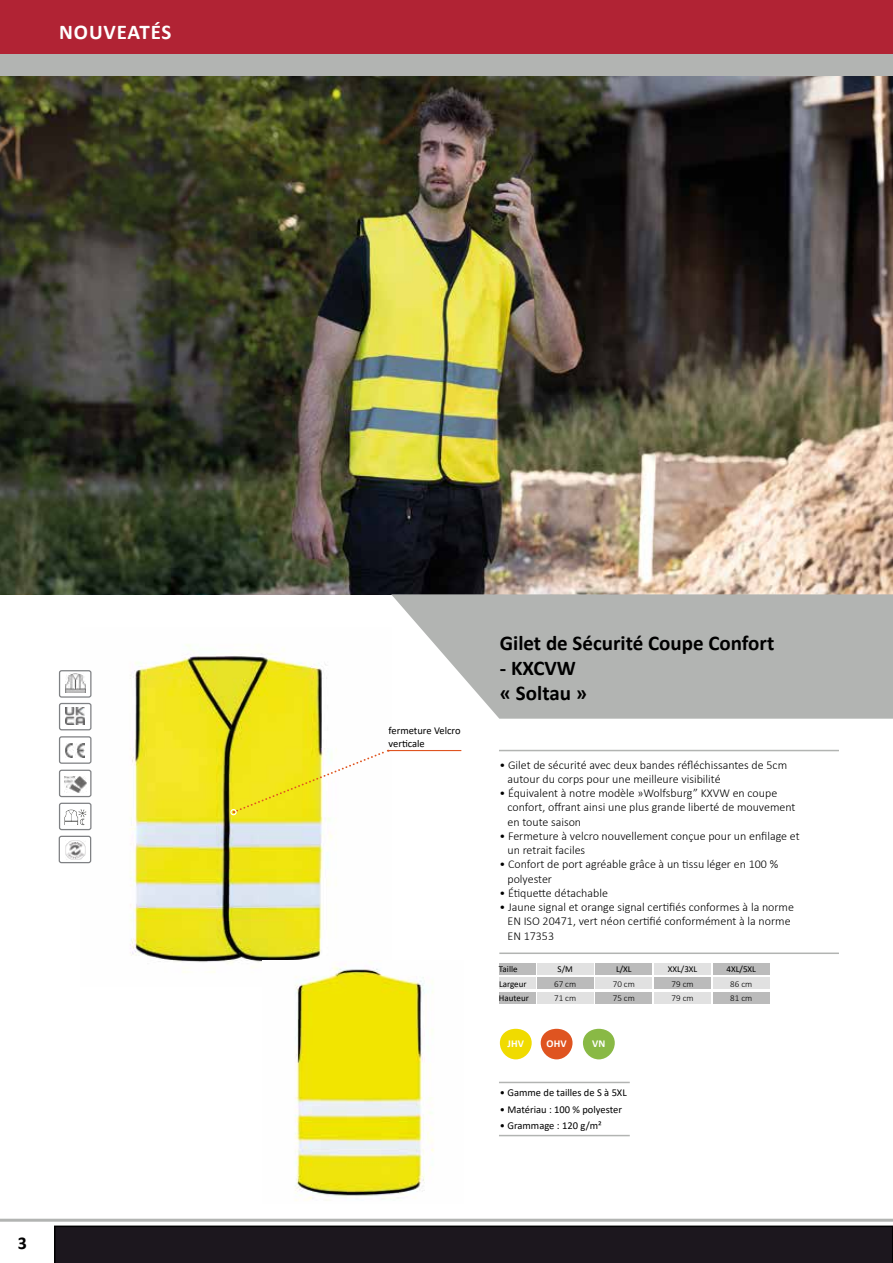
<style>
.page{position:relative;width:893px;height:1263px;background:#fff}
.page>*{position:absolute;margin:0;border:0;box-sizing:border-box;transform-origin:0 0}
.t1{font:700 21px/25.2px "Calibri";color:#000}
.t2{font:700 21px "Calibri";letter-spacing:.04em;color:#fff}
.t3{font:700 18px "Calibri";color:#000}
.t4{font:300 12px/14.2px "Calibri";color:#000}
.t5{font:10.5px/12.6px "Calibri";color:#000}
.t6{font:700 10.5px "Calibri";color:#fff}
.t7{font:9px/14.5px "Calibri";color:#000}
.t8{font:300 9px/14.5px "Calibri";color:#000}
</style>
<div class="page">
<div style="left:0;top:53px;width:893px;height:24px;background:#b2b4b2"></div>
<div style="left:0;top:0;width:893px;height:54px;background:#b12334"></div>
<div style="left:54px;top:1225px;width:839px;height:38px;background:#1c171e"></div>
<img style="left:0;top:77px;width:893px;height:517px">
<img style="left:80px;top:644px;width:311px;height:329px">
<img style="left:262px;top:961px;width:172px;height:240px">
<hr style="left:0;top:1219px;width:893px;height:3px;background:#b2b4b2">
<div style="left:499px;top:962px;width:37px;height:12px;background:#bbb"></div>
<div style="left:499px;top:977px;width:37px;height:12px;background:#e1e1e1"></div>
<hr style="left:499px;top:1082px;width:131px;height:1px;background:#b2b4b2">
<hr style="left:499px;top:1135px;width:131px;height:1px;background:#b2b4b2">
<div style="left:499px;top:992px;width:37px;height:11px;background:#bbb"></div>
<div style="left:537px;top:977px;width:56px;height:12px;background:#bbb"></div>
<div style="left:537px;top:992px;width:56px;height:11px;background:#e1e1e1"></div>
<div style="left:537px;top:962px;width:56px;height:12px;background:#e1e1e1"></div>
<div style="left:596px;top:962px;width:56px;height:12px;background:#bbb"></div>
<div style="left:596px;top:977px;width:56px;height:12px;background:#e1e1e1"></div>
<div style="left:595px;top:992px;width:57px;height:11px;background:#bbb"></div>
<div style="left:654px;top:977px;width:57px;height:12px;background:#bbb"></div>
<div style="left:654px;top:992px;width:57px;height:11px;background:#e1e1e1"></div>
<div style="left:654px;top:962px;width:57px;height:12px;background:#e1e1e1"></div>
<div style="left:713px;top:962px;width:57px;height:12px;background:#bbb"></div>
<div style="left:713px;top:977px;width:57px;height:12px;background:#e1e1e1"></div>
<div style="left:713px;top:992px;width:57px;height:11px;background:#bbb"></div>
<hr style="left:499px;top:750px;width:340px;height:1px;background:#b2b4b2">
<hr style="left:499px;top:952px;width:340px;height:2px;background:#b2b4b2">
<svg style="left:391px;top:594px;width:502px;height:125px;background:#babcba"></svg>
<svg style="left:234px;top:749px;width:155px;height:64px"></svg>
<hr style="left:388px;top:750px;width:73px;height:1px;background:#df5420">
<div style="left:59px;top:836px;width:32px;height:27px;background:#fff;border-radius:2px"></div>
<img style="left:65px;top:840px;width:20px;height:20px">
<div style="left:59px;top:836px;width:32px;height:27px;border:1px solid #7f8184;border-radius:2px"></div>
<div style="left:60px;top:737px;width:31px;height:26px;background:#fff;border-radius:2px"></div>
<img style="left:66px;top:744px;width:19px;height:14px">
<div style="left:59px;top:736px;width:33px;height:28px;border:1px solid #7f8184;border-radius:2px"></div>
<div style="left:60px;top:671px;width:31px;height:26px;background:#fff;border-radius:2px"></div>
<img style="left:65px;top:673px;width:20px;height:19px">
<div style="left:59px;top:670px;width:33px;height:28px;border:1px solid #7f8184;border-radius:2px"></div>
<div style="left:60px;top:703px;width:31px;height:27px;background:#fff;border-radius:2px"></div>
<img style="left:65px;top:708px;width:19px;height:17px">
<div style="left:59px;top:703px;width:33px;height:27px;border:1px solid #7f8184;border-radius:2px"></div>
<div style="left:60px;top:770px;width:31px;height:26px;background:#fff;border-radius:2px"></div>
<img style="left:64px;top:776px;width:22px;height:17px">
<div style="left:59px;top:770px;width:33px;height:27px;border:1px solid #7f8184;border-radius:2px"></div>
<div style="left:60px;top:803px;width:31px;height:26px;background:#fff;border-radius:2px"></div>
<svg style="left:64px;top:809px;width:22px;height:16px"></svg>
<div style="left:59px;top:803px;width:33px;height:27px;border:1px solid #7f8184;border-radius:2px"></div>
<svg style="left:500px;top:1029px;width:32px;height:30px"></svg>
<svg style="left:541px;top:1029px;width:31px;height:30px"></svg>
<svg style="left:583px;top:1029px;width:32px;height:30px"></svg>
<div style="left:230px;top:809px;width:7px;height:6px;border:1px solid #fff;border-radius:50%"></div>
<h1 class="t2" style="left:59px;top:17px;width:114px">NOUVEATÉS</h1>
<h2 class="t3" style="left:18px;top:1231px;width:11px">3</h2>
<p class="t5" style="left:388px;top:724px;width:74px">fermeture Velcro verticale</p>
<h1 class="t1" style="left:500px;top:630px;width:276px">Gilet de Sécurité Coupe Confort</h1>
<h1 class="t1" style="left:500px;top:655px;width:89px">- KXCVW « Soltau »</h1>
<p class="t4" style="left:507px;top:757px;width:281px;text-indent:-8px">• Gilet de sécurité avec deux bandes réfléchissantes de 5cm autour du corps pour une meilleure visibilité</p>
<p class="t4" style="left:507px;top:786px;width:290px;text-indent:-8px">• Équivalent à notre modèle »Wolfsburg” KXVW en coupe confort, offrant ainsi une plus grande liberté de mouvement en toute saison</p>
<p class="t4" style="left:507px;top:829px;width:294px;text-indent:-8px">• Fermeture à velcro nouvellement conçue pour un enfilage et un retrait faciles</p>
<p class="t4" style="left:507px;top:857px;width:272px;text-indent:-8px">• Confort de port agréable grâce à un tissu léger en 100 % polyester</p>
<p class="t4" style="left:499px;top:886px;width:110px">• Étiquette détachable</p>
<p class="t4" style="left:507px;top:900px;width:288px;text-indent:-8px">• Jaune signal et orange signal certifiés conformes à la norme<br>EN ISO 20471, vert néon certifié conformément à la norme<br>EN 17353</p>
<p class="t7" style="left:499px;top:962px;width:31px">Taille<br>Largeur<br>Hauteur</p>
<p class="t7" style="left:557px;top:962px;width:17px">S/M</p>
<p class="t7" style="left:616px;top:962px;width:17px">L/XL</p>
<p class="t8" style="left:613px;top:976px;width:24px">70 cm<br>75 cm</p>
<p class="t8" style="left:671px;top:976px;width:24px">79 cm<br>79 cm</p>
<p class="t7" style="left:668px;top:962px;width:31px">XXL/3XL</p>
<p class="t7" style="left:726px;top:962px;width:31px">4XL/5XL</p>
<p class="t8" style="left:730px;top:976px;width:24px">86 cm<br>81 cm</p>
<p class="t8" style="left:554px;top:976px;width:24px">67 cm<br>71 cm</p>
<p class="t6" style="left:508px;top:1035px;width:18px">JHV</p>
<p class="t6" style="left:547px;top:1035px;width:21px">OHV</p>
<p class="t6" style="left:592px;top:1035px;width:15px">VN</p>
<p class="t5" style="left:500px;top:1086px;width:128px">• Gamme de tailles de S à 5XL</p>
<p class="t5" style="left:500px;top:1103px;width:124px">• Matériau : 100 % polyester</p>
<p class="t5" style="left:500px;top:1119px;width:103px">• Grammage : 120 g/m²</p>
</div>
